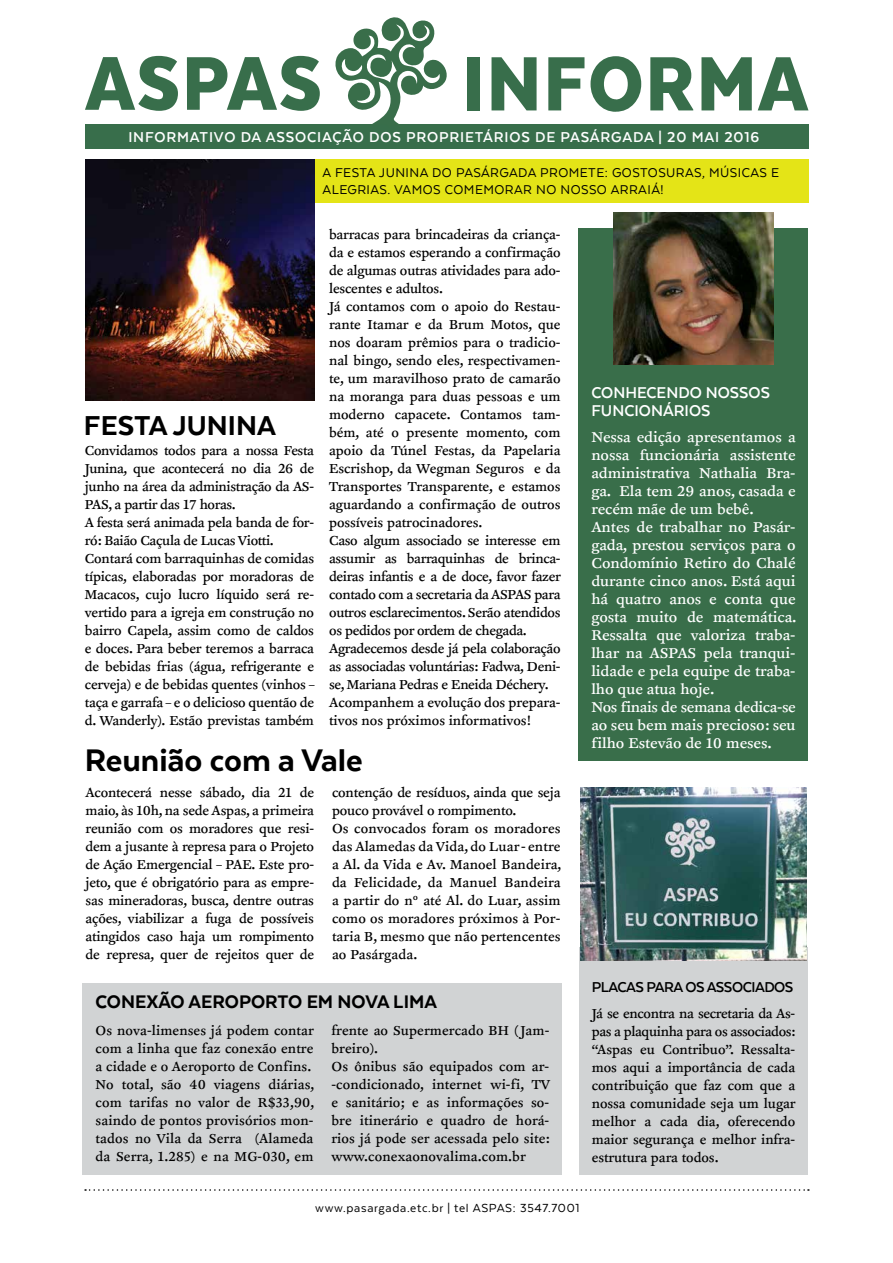
<style>
.page{position:relative;width:893px;height:1263px;background:#fff}
.page>*{position:absolute;margin:0;border:0;box-sizing:border-box;transform-origin:0 0}
.t1{font:900 88.65px "Texta Narrow";letter-spacing:.025em;color:#386e4b}
.t2{font:900 87.75px "Texta Narrow";letter-spacing:.025em;color:#386e4b}
.t3{font:800 36px "Texta";color:#000}
.t4{font:800 31.5px "Texta";color:#000}
.t5{font:800 21px "Texta";color:#000}
.t6{font:700 18px/18px "Texta";color:#fff}
.t7{font:700 16.5px "Texta";letter-spacing:.05em;color:#fff}
.t8{font:700 16.5px "Texta";letter-spacing:-.03em;color:#000}
.t9{font:15px/18px "Clifford Nine Roman LF";letter-spacing:-.005em;color:#000}
.t10{font:15px/18px "Clifford Six Roman LF";color:#fff}
.t11{font:14.7px/17.7px "Texta";letter-spacing:.03em;color:#000}
.t12{font:13.5px "Texta";letter-spacing:.05em;color:#000}
</style>
<div class="page">
<div style="left:85px;top:124px;width:723px;height:25px;background:#386e4b"></div>
<svg style="left:335px;top:17px;width:112px;height:107px"></svg>
<div style="left:579px;top:228px;width:229px;height:533px;background:#396e4a"></div>
<div style="left:83px;top:983px;width:479px;height:192px;background:#d1d3d4"></div>
<div style="left:579px;top:947px;width:229px;height:228px;background:#d1d3d4"></div>
<img style="left:580px;top:788px;width:226px;height:172px">
<svg style="left:85px;top:1189px;width:724px;height:2px"></svg>
<div style="left:314px;top:159px;width:495px;height:44px;background:#e4e417"></div>
<img style="left:613px;top:213px;width:161px;height:152px">
<img style="left:86px;top:159px;width:228px;height:242px">
<h2 class="t2" style="left:86px;top:38px;width:237px">ASPAS</h2>
<h1 class="t1" style="left:462px;top:38px;width:347px">INFORMA</h1>
<p class="t7" style="left:128px;top:129px;width:632px">INFORMATIVO DA ASSOCIAÇÃO DOS PROPRIETÁRIOS DE PASÁRGADA | 20 MAI 2016</p>
<p class="t11" style="left:322px;top:163px;width:458px">A FESTA JUNINA DO PASÁRGADA PROMETE: GOSTOSURAS, MÚSICAS E<br>ALEGRIAS. VAMOS COMEMORAR NO NOSSO ARRAIÁ!</p>
<p class="t9" style="left:329px;top:226px;width:233px">barracas para brincadeiras da criança&shy;da e estamos esperando a confirmação de algumas outras atividades para ado&shy;lescentes e adultos.<br>Já contamos com o apoio do Restau&shy;rante Itamar e da Brum Motos, que nos doaram prêmios para o tradicio&shy;nal bingo, sendo eles, respectivamen&shy;te, um maravilhoso prato de camarão na moranga para duas pessoas e um moderno capacete. Contamos tam&shy;bém, até o presente momento, com apoio da Túnel Festas, da Papelaria Escrishop, da Wegman Seguros e da Transportes Transparente, e estamos aguardando a confirmação de outros possíveis patrocinadores.<br>Caso algum associado se interesse em assumir as barraquinhas de brinca&shy;deiras infantis e a de doce, favor fazer contado com a secretaria da ASPAS para outros esclarecimentos. Serão atendidos os pedidos por ordem de chegada.<br>Agradecemos desde já pela colaboração as associadas voluntárias: Fadwa, Deni&shy;se, Mariana Pedras e Eneida Déchery.<br>Acompanhem a evolução dos prepara&shy;tivos nos próximos informativos!</p>
<p class="t6" style="left:591px;top:383px;width:180px">CONHECENDO NOSSOS<br>FUNCIONÁRIOS</p>
<p class="t10" style="left:591px;top:429px;width:207px">Nessa edição apresentamos a nossa funcionária assistente administrativa Nathalia Bra&shy;ga. Ela tem 29 anos, casada e recém mãe de um bebê.<br>Antes de trabalhar no Pasár&shy;gada, prestou serviços para o<br>Condomínio Retiro do Chalé durante cinco anos. Está aqui há quatro anos e conta que gosta muito de matemática.<br>Ressalta que valoriza traba&shy;lhar na ASPAS pela tranqui&shy;lidade e pela equipe de traba&shy;lho que atua hoje.<br>Nos finais de semana dedica-se ao seu bem mais precioso: seu filho Estevão de 10 meses.</p>
<h3 class="t4" style="left:84px;top:409px;width:193px">FESTA JUNINA</h3>
<p class="t9" style="left:85px;top:442px;width:232px">Convidamos todos para a nossa Festa Junina, que acontecerá no dia 26 de junho na área da administração da AS-PAS, a partir das 17 horas.<br>A festa será animada pela banda de for&shy;ró: Baião Caçula de Lucas Viotti.<br>Contará com barraquinhas de comidas típicas, elaboradas por moradoras de Macacos, cujo lucro líquido será re&shy;vertido para a igreja em construção no bairro Capela, assim como de caldos e doces. Para beber teremos a barraca de bebidas frias (água, refrigerante e cerveja) e de bebidas quentes (vinhos – taça e garrafa – e o delicioso quentão de d. Wanderly). Estão previstas também</p>
<h3 class="t3" style="left:85px;top:741px;width:279px">Reunião com a Vale</h3>
<p class="t9" style="left:86px;top:784px;width:230px;text-align:justify">Acontecerá nesse sábado, dia 21 de maio, às 10h, na sede Aspas, a primeira reunião com os moradores que resi&shy;dem a jusante à represa para o Projeto de Ação Emergencial – PAE. Este pro&shy;jeto, que é obrigatório para as empre&shy;sas mineradoras, busca, dentre outras ações, viabilizar a fuga de possíveis atingidos caso haja um rompimento de represa, quer de rejeitos quer de</p>
<p class="t9" style="left:332px;top:784px;width:231px">contenção de resíduos, ainda que seja pouco provável o rompimento.<br>Os convocados foram os moradores das Alamedas da Vida, do Luar - entre a Al. da Vida e Av. Manoel Bandeira, da Felicidade, da Manuel Bandeira a partir do nº até Al. do Luar, assim como os moradores próximos à Por&shy;taria B, mesmo que não pertencentes ao Pasárgada.</p>
<h3 class="t5" style="left:96px;top:991px;width:343px">CONEXÃO AEROPORTO EM NOVA LIMA</h3>
<p class="t9" style="left:96px;top:1022px;width:220px">Os nova-limenses já podem contar com a linha que faz conexão entre a cidade e o Aeroporto de Confins.<br>No total, são 40 viagens diárias, com tarifas no valor de R$33,90, saindo de pontos provisórios mon&shy;tados no Vila da Serra (Alameda da Serra, 1.285) e na MG-030, em</p>
<p class="t9" style="left:331px;top:1022px;width:220px">frente ao Supermercado BH ( Jam&shy;breiro).<br>Os ônibus são equipados com ar--condicionado, internet wi-fi, TV e sanitário; e as informações so&shy;bre itinerário e quadro de horá&shy;rios já pode ser acessada pelo site: www.conexaonovalima.com.br</p>
<p class="t8" style="left:592px;top:978px;width:203px">PLACAS PARA OS ASSOCIADOS</p>
<p class="t9" style="left:592px;top:1005px;width:206px;text-align:justify">Já se encontra na secretaria da As&shy;pas a plaquinha para os associados: “Aspas eu Contribuo”. Ressalta&shy;mos aqui a importância de cada contribuição que faz com que a nossa comunidade seja um lugar melhor a cada dia, oferecendo maior segurança e melhor infra&shy;estrutura para todos.</p>
<p class="t12" style="left:315px;top:1201px;width:266px">www.pasargada.etc.br | tel ASPAS: 3547.7001</p>
</div>
